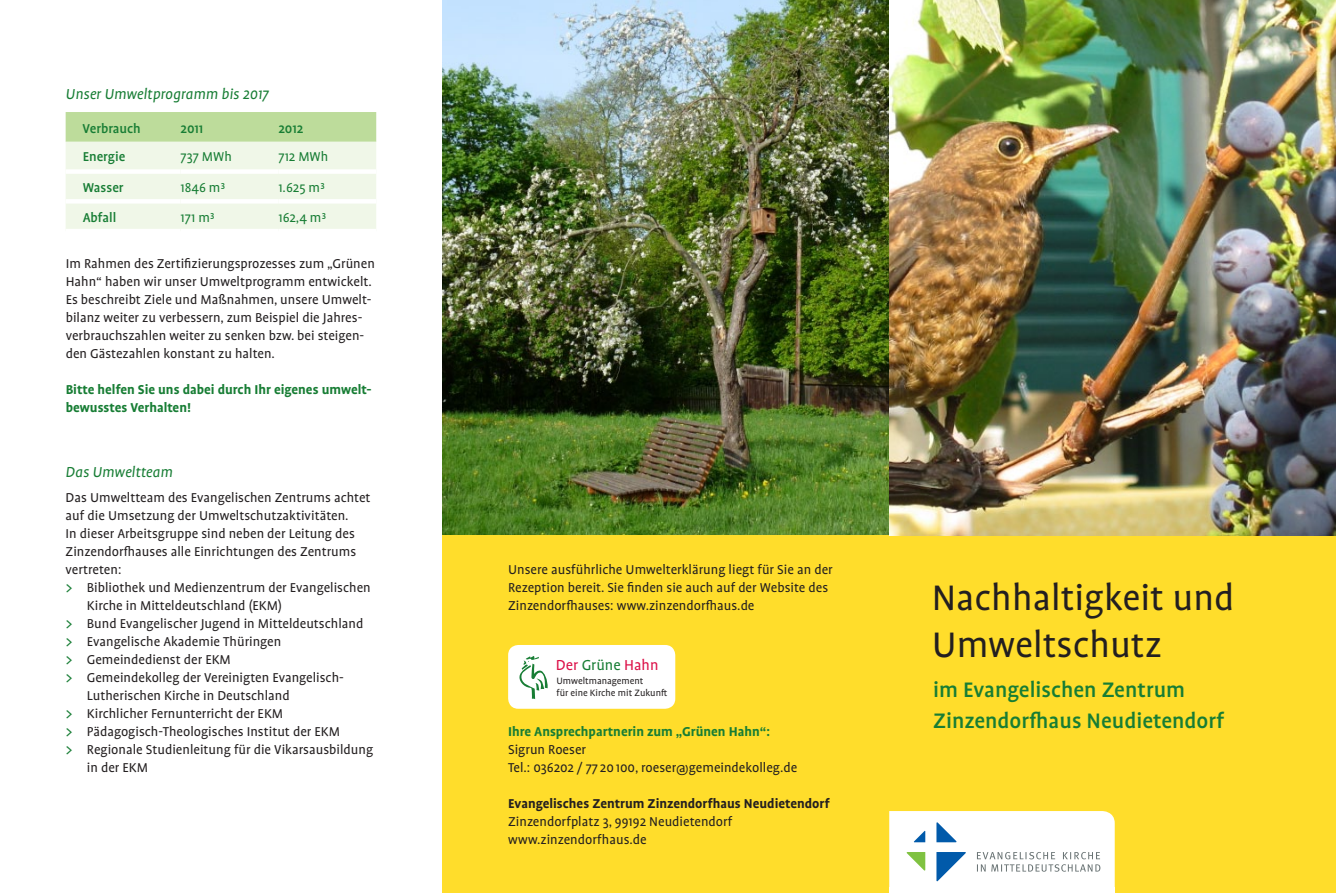
<style>
.page{position:relative;width:1336px;height:893px;background:#fff}
.page>*{position:absolute;margin:0;border:0;box-sizing:border-box;transform-origin:0 0}
.t1{font:40.5px/46.5px "Profile OT";color:#231f20}
.t2{font:500 24px/31.5px "Profile OT";color:#177d34}
.t3{font:italic 16.5px "Profile OT";color:#177d34}
.t4{font:16.5px "Profile OT";color:#dc1048}
.t5{font:14.7px/18px "Profile OT";color:#231f20}
.t6{font:700 14.7px/18px "Profile OT";color:#177d34}
.t7{font:700 14.7px "Profile OT";color:#231f20}
.t8{font:14.7px "Profile OT";color:#177d34}
.t9{font:500 14.7px "Profile OT";color:#177d34}
.t10{font:10.5px/12.6px "Profile OT";color:#231f20}
.s1{font-family:"The Sans Expert";color:#177d34}
.s2{color:#177d34}
</style>
<div class="page">
<img style="left:442px;top:0;width:447px;height:536px">
<div style="left:442px;top:536px;width:893px;height:357px;background:#ffdd2b"></div>
<svg style="left:66px;top:112px;width:310px;height:117px"></svg>
<div style="left:66px;top:169px;width:114px;height:5px;background:#fff"></div>
<div style="left:180px;top:169px;width:98px;height:5px;background:#fff"></div>
<div style="left:278px;top:169px;width:98px;height:5px;background:#fff"></div>
<div style="left:66px;top:199px;width:114px;height:5px;background:#fff"></div>
<div style="left:180px;top:199px;width:98px;height:5px;background:#fff"></div>
<div style="left:278px;top:199px;width:98px;height:5px;background:#fff"></div>
<img style="left:889px;top:0;width:446px;height:536px">
<div style="left:508px;top:645px;width:167px;height:64px;background:#fff;border-radius:10px"></div>
<svg style="left:519px;top:656px;width:29px;height:43px"></svg>
<svg style="left:889px;top:811px;width:225px;height:77px"></svg>
<div style="left:889px;top:888px;width:225px;height:5px;background:#fff"></div>
<p class="t3" style="left:66px;top:85px;width:205px">Unser Umweltprogramm bis 2017</p>
<p class="t9" style="left:83px;top:120px;width:60px">Verbrauch</p>
<p class="t9" style="left:180px;top:120px;width:24px">2011</p>
<p class="t9" style="left:278px;top:120px;width:26px">2012</p>
<p class="t9" style="left:83px;top:149px;width:44px">Energie</p>
<p class="t8" style="left:180px;top:149px;width:53px">737 MWh</p>
<p class="t8" style="left:278px;top:149px;width:52px">712 MWh</p>
<p class="t9" style="left:83px;top:180px;width:42px">Wasser</p>
<p class="t8" style="left:180px;top:180px;width:47px">1846 m3</p>
<p class="t8" style="left:278px;top:180px;width:48px">1.625 m3</p>
<p class="t9" style="left:83px;top:210px;width:35px">Abfall</p>
<p class="t8" style="left:180px;top:210px;width:36px">171 m3</p>
<p class="t8" style="left:278px;top:210px;width:50px">162,4 m3</p>
<p class="t5" style="left:66px;top:255px;width:310px">Im Rahmen des Zertifizierungsprozesses zum „Grünen Hahn“ haben wir unser Umweltprogramm entwickelt.<br>Es beschreibt Ziele und Maßnahmen, unsere Umwelt&shy;bilanz weiter zu verbessern, zum Beispiel die Jahres&shy;verbrauchszahlen weiter zu senken bzw. bei steigen&shy;den Gästezahlen konstant zu halten.</p>
<p class="t6" style="left:66px;top:381px;width:307px">Bitte helfen Sie uns dabei durch Ihr eigenes umwelt&shy;bewusstes Verhalten!</p>
<p class="t3" style="left:66px;top:463px;width:109px">Das Umweltteam</p>
<p class="t5" style="left:66px;top:489px;width:306px">Das Umweltteam des Evangelischen Zentrums achtet</p>
<p class="t5" style="left:66px;top:507px;width:284px">auf die Umsetzung der Umweltschutzaktivitäten.</p>
<p class="t5" style="left:66px;top:525px;width:291px">In dieser Arbeitsgruppe sind neben der Leitung des</p>
<p class="t5" style="left:66px;top:543px;width:292px">Zinzendorfhauses alle Einrichtungen des Zentrums</p>
<p class="t5" style="left:66px;top:561px;width:57px">vertreten:</p>
<p class="t5" style="left:66px;top:579px;width:306px"><span class="s1">&gt;</span> Bibliothek und Medienzentrum der Evangelischen</p>
<p class="t5" style="left:87px;top:597px;width:196px">Kirche in Mitteldeutschland (EKM)</p>
<p class="t5" style="left:66px;top:615px;width:299px"><span class="s1">&gt;</span> Bund Evangelischer Jugend in Mitteldeutschland</p>
<p class="t5" style="left:66px;top:633px;width:217px"><span class="s1">&gt;</span> Evangelische Akademie Thüringen</p>
<p class="t5" style="left:66px;top:651px;width:167px"><span class="s1">&gt;</span> Gemeindedienst der EKM</p>
<p class="t5" style="left:66px;top:669px;width:280px"><span class="s1">&gt;</span> Gemeindekolleg der Vereinigten Evangelisch-</p>
<p class="t5" style="left:87px;top:687px;width:204px">Lutherischen Kirche in Deutschland</p>
<p class="t5" style="left:66px;top:705px;width:219px"><span class="s1">&gt;</span> Kirchlicher Fernunterricht der EKM</p>
<p class="t5" style="left:66px;top:723px;width:276px"><span class="s1">&gt;</span> Pädagogisch-Theologisches Institut der EKM</p>
<p class="t5" style="left:66px;top:741px;width:309px"><span class="s1">&gt;</span> Regionale Studienleitung für die Vikarsausbildung</p>
<p class="t5" style="left:87px;top:759px;width:63px">in der EKM</p>
<p class="t5" style="left:508px;top:561px;width:326px">Unsere ausführliche Umwelterklärung liegt für Sie an der<br>Rezeption bereit. Sie finden sie auch auf der Website des<br>Zinzendorfhauses: www.zinzendorfhaus.de</p>
<p class="t4" style="left:556px;top:656px;width:104px">Der <span class="s2">Grüne</span> Hahn</p>
<p class="t10" style="left:556px;top:675px;width:112px">Umweltmanagement<br>für eine Kirche mit Zukunft</p>
<p class="t6" style="left:508px;top:723px;width:263px">Ihre Ansprechpartnerin zum „Grünen Hahn“:</p>
<p class="t5" style="left:508px;top:741px;width:290px">Sigrun Roeser<br>Tel.: 036202 / 77 20100, roeser@gemeindekolleg.de</p>
<p class="t7" style="left:508px;top:796px;width:323px">Evangelisches Zentrum Zinzendorfhaus Neudietendorf</p>
<p class="t5" style="left:508px;top:813px;width:226px">Zinzendorfplatz 3, 99192 Neudietendorf www.zinzendorfhaus.de</p>
<h1 class="t1" style="left:931px;top:577px;width:304px">Nachhaltigkeit und<br>Umweltschutz</h1>
<h2 class="t2" style="left:932px;top:675px;width:293px">im Evangelischen Zentrum<br>Zinzendorfhaus Neudietendorf</h2>
</div>
